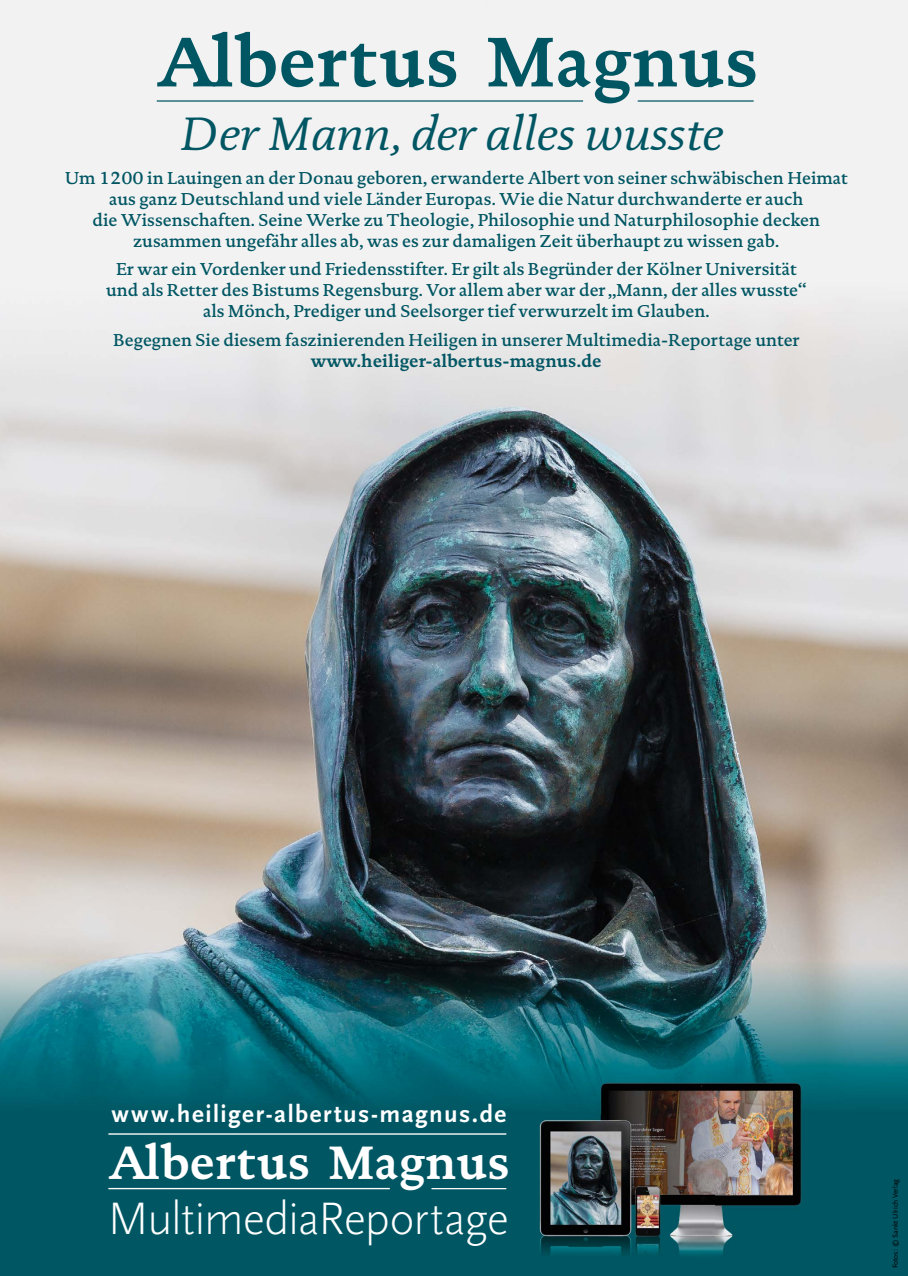
<style>
.page{position:relative;width:908px;height:1276px;background:#fff}
.page>*{position:absolute;margin:0;border:0;box-sizing:border-box;transform-origin:0 0}
.t1{font:700 71.25px "DTL Documenta TOT";color:#005663}
.t2{font:italic 47.5px "DTL Documenta TOT";color:#005663}
.t3{font:300 47.5px "Scala Sans";letter-spacing:-.02em;color:#fff}
.t4{font:700 47.5px "DTL Documenta TOT";color:#fff}
.t5{font:700 25px "Scala Sans";letter-spacing:.06em;color:#fff}
.t6{font:500 17.5px/21px "DTL Documenta TOT";color:#005663;text-align:center}
.t7{font:7.5px "Scala Sans";color:#000}
.s1{font-weight:700}
</style>
<div class="page">
<img style="left:0;top:0;width:907px;height:960px">
<img style="left:0;top:960px;width:561px;height:316px">
<img style="left:561px;top:960px;width:346px;height:157px">
<div style="left:778px;top:1117px;width:129px;height:159px;background:#005663"></div>
<div style="left:561px;top:1257px;width:217px;height:19px;background:#005663"></div>
<hr style="left:157px;top:100px;width:425px;height:2px;background:#005663">
<hr style="left:637px;top:100px;width:116px;height:2px;background:#005663">
<img style="left:539px;top:1082px;width:262px;height:175px">
<hr style="left:431px;top:1188px;width:75px;height:1px;background:#fff">
<hr style="left:108px;top:1188px;width:281px;height:1px;background:#fff">
<hr style="left:108px;top:1133px;width:398px;height:1px;background:#fff">
<p class="t1" style="left:156px;top:18px;width:602px">Albertus Magnus</p>
<p class="t2" style="left:181px;top:105px;width:543px">Der Mann, der alles wusste</p>
<p class="t6" style="left:65px;top:167px;width:783px">Um 1200 in Lauingen an der Donau geboren, erwanderte Albert von seiner schwäbischen Heimat aus ganz Deutschland und viele Länder Europas. Wie die Natur durchwanderte er auch<br>die Wissenschaften. Seine Werke zu Theologie, Philosophie und Naturphilosophie decken zusammen ungefähr alles ab, was es zur damaligen Zeit überhaupt zu wissen gab.</p>
<p class="t6" style="left:106px;top:258px;width:701px">Er war ein Vordenker und Friedensstifter. Er gilt als Begründer der Kölner Universität und als Retter des Bistums Regensburg. Vor allem aber war der „Mann, der alles wusste“ als Mönch, Prediger und Seelsorger tief verwurzelt im Glauben.</p>
<p class="t6" style="left:113px;top:329px;width:687px">Begegnen Sie diesem faszinierenden Heiligen in unserer Multimedia-Reportage unter <span class="s1">www.heiliger-albertus-magnus.de</span></p>
<p class="t5" style="left:112px;top:1100px;width:396px">www.heiliger-albertus-magnus.de</p>
<p class="t4" style="left:108px;top:1133px;width:402px">Albertus Magnus</p>
<p class="t3" style="left:108px;top:1192px;width:402px">MultimediaReportage</p>
<p class="t7" style="left:891px;top:1268px;width:91px;rotate:-90deg">Fotos: © Sankt Ulrich Verlag</p>
</div>
